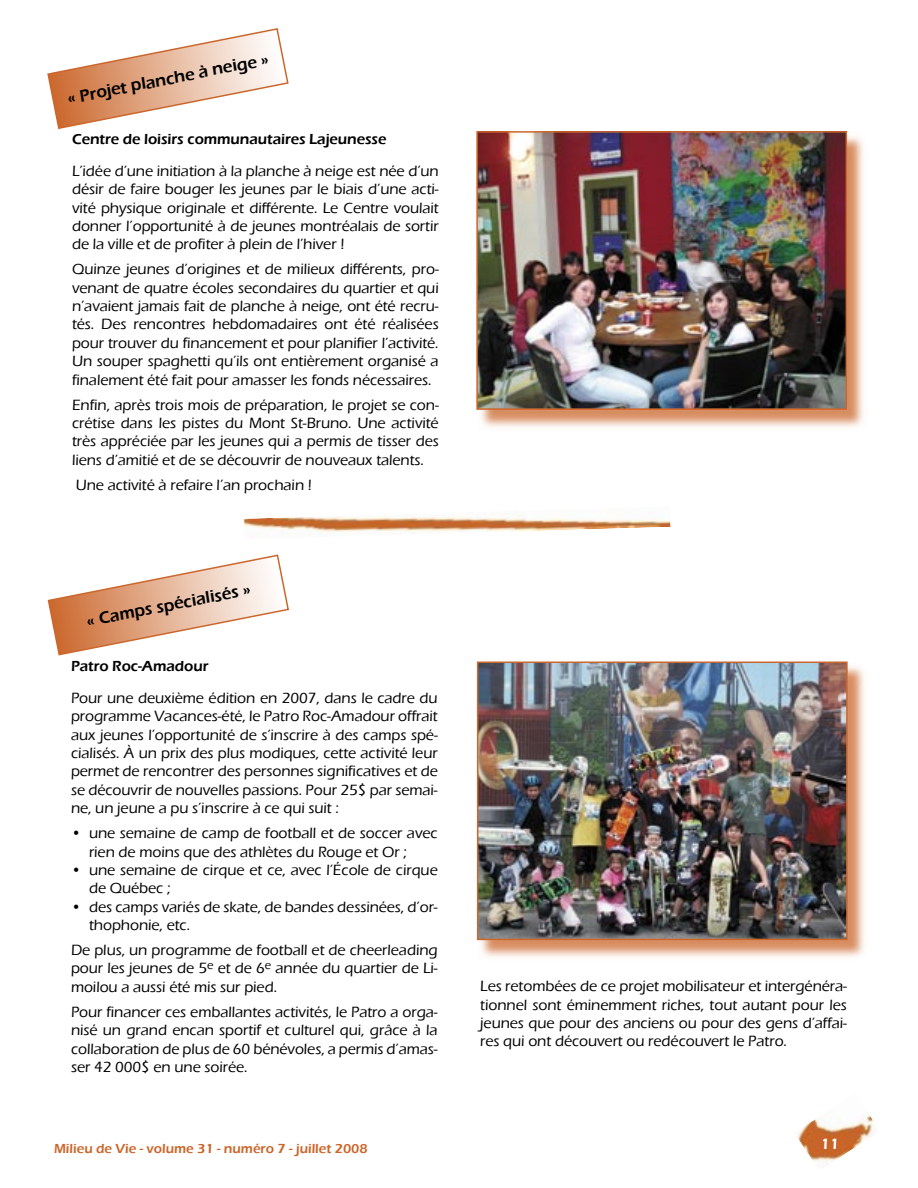
<style>
.page{position:relative;width:918px;height:1188px;background:#fff}
.page>*{position:absolute;margin:0;border:0;box-sizing:border-box;transform-origin:0 0}
.t1{font:600 17.25px "Eras ITC";color:#000}
.t2{font:500 15.3px/18.3px "Eras ITC";letter-spacing:-.005em;color:#000;text-align:justify}
.t3{font:600 15.3px "Eras ITC";color:#fff}
.t4{font:600 15px "Eras ITC";letter-spacing:-.005em;color:#000}
.t5{font:600 13.5px "Eras ITC";color:#cb672c}
</style>
<div class="page">
<img style="left:796px;top:1114px;width:78px;height:53px">
<img style="left:481px;top:132px;width:383px;height:295px">
<img style="left:476px;top:131px;width:371px;height:279px">
<img style="left:478px;top:666px;width:387px;height:291px">
<img style="left:477px;top:662px;width:371px;height:278px">
<img style="left:244px;top:514px;width:426px;height:19px">
<svg style="left:47px;top:28px;width:242px;height:101px"></svg>
<svg style="left:48px;top:554px;width:241px;height:102px"></svg>
<p class="t1" style="left:66px;top:88px;width:206px;rotate:-11deg">« Projet planche à neige »</p>
<p class="t4" style="left:72px;top:130px;width:316px">Centre de loisirs communautaires Lajeunesse</p>
<p class="t2" style="left:72px;top:162px;width:368px">L’idée d’une initiation à la planche à neige est née d’un désir de faire bouger les jeunes par le biais d’une acti&shy;vité physique originale et différente. Le Centre voulait donner l’opportunité à de jeunes montréalais de sortir de la ville et de profiter à plein de l’hiver !</p>
<p class="t2" style="left:72px;top:260px;width:368px">Quinze jeunes d’origines et de milieux différents, pro&shy;venant de quatre écoles secondaires du quartier et qui n’avaient jamais fait de planche à neige, ont été recru&shy;tés. Des rencontres hebdomadaires ont été réalisées pour trouver du financement et pour planifier l’activité.<br>Un souper spaghetti qu’ils ont entièrement organisé a finalement été fait pour amasser les fonds nécessaires.</p>
<p class="t2" style="left:72px;top:396px;width:368px">Enfin, après trois mois de préparation, le projet se con&shy;crétise dans les pistes du Mont St-Bruno. Une activité très appréciée par les jeunes qui a permis de tisser des liens d’amitié et de se découvrir de nouveaux talents.</p>
<p class="t2" style="left:76px;top:476px;width:238px">Une activité à refaire l’an prochain !</p>
<p class="t1" style="left:85px;top:611px;width:168px;rotate:-11deg">« Camps spécialisés »</p>
<p class="t4" style="left:71px;top:658px;width:139px">Patro Roc-Amadour</p>
<p class="t2" style="left:71px;top:689px;width:368px">Pour une deuxième édition en 2007, dans le cadre du programme Vacances-été, le Patro Roc-Amadour offrait aux jeunes l’opportunité de s’inscrire à des camps spé&shy;cialisés. À un prix des plus modiques, cette activité leur permet de rencontrer des personnes significatives et de se découvrir de nouvelles passions. Pour 25$ par semai&shy;ne, un jeune a pu s’inscrire à ce qui suit :</p>
<p class="t2" style="left:89px;top:824px;width:350px;text-indent:-18px">• une semaine de camp de football et de soccer avec rien de moins que des athlètes du Rouge et Or ;</p>
<p class="t2" style="left:89px;top:861px;width:350px;text-indent:-18px">• une semaine de cirque et ce, avec l’École de cirque de Québec ;</p>
<p class="t2" style="left:89px;top:898px;width:350px;text-indent:-18px">• des camps variés de skate, de bandes dessinées, d’or&shy;thophonie, etc.</p>
<p class="t2" style="left:71px;top:941px;width:368px">De plus, un programme de football et de cheerleading pour les jeunes de 5<sup>e</sup> et de 6<sup>e</sup> année du quartier de Li&shy;moilou a aussi été mis sur pied.</p>
<p class="t2" style="left:71px;top:1003px;width:368px">Pour financer ces emballantes activités, le Patro a orga&shy;nisé un grand encan sportif et culturel qui, grâce à la collaboration de plus de 60 bénévoles, a permis d’amas&shy;ser 42 000$ en une soirée.</p>
<p class="t5" style="left:54px;top:1141px;width:315px">Milieu de Vie - volume 31 - numéro 7 - juillet 2008</p>
<p class="t2" style="left:480px;top:977px;width:368px">Les retombées de ce projet mobilisateur et intergénéra&shy;tionnel sont éminemment riches, tout autant pour les jeunes que pour des anciens ou pour des gens d’affai&shy;res qui ont découvert ou redécouvert le Patro.</p>
<p class="t3" style="left:821px;top:1135px;width:20px">11</p>
</div>
